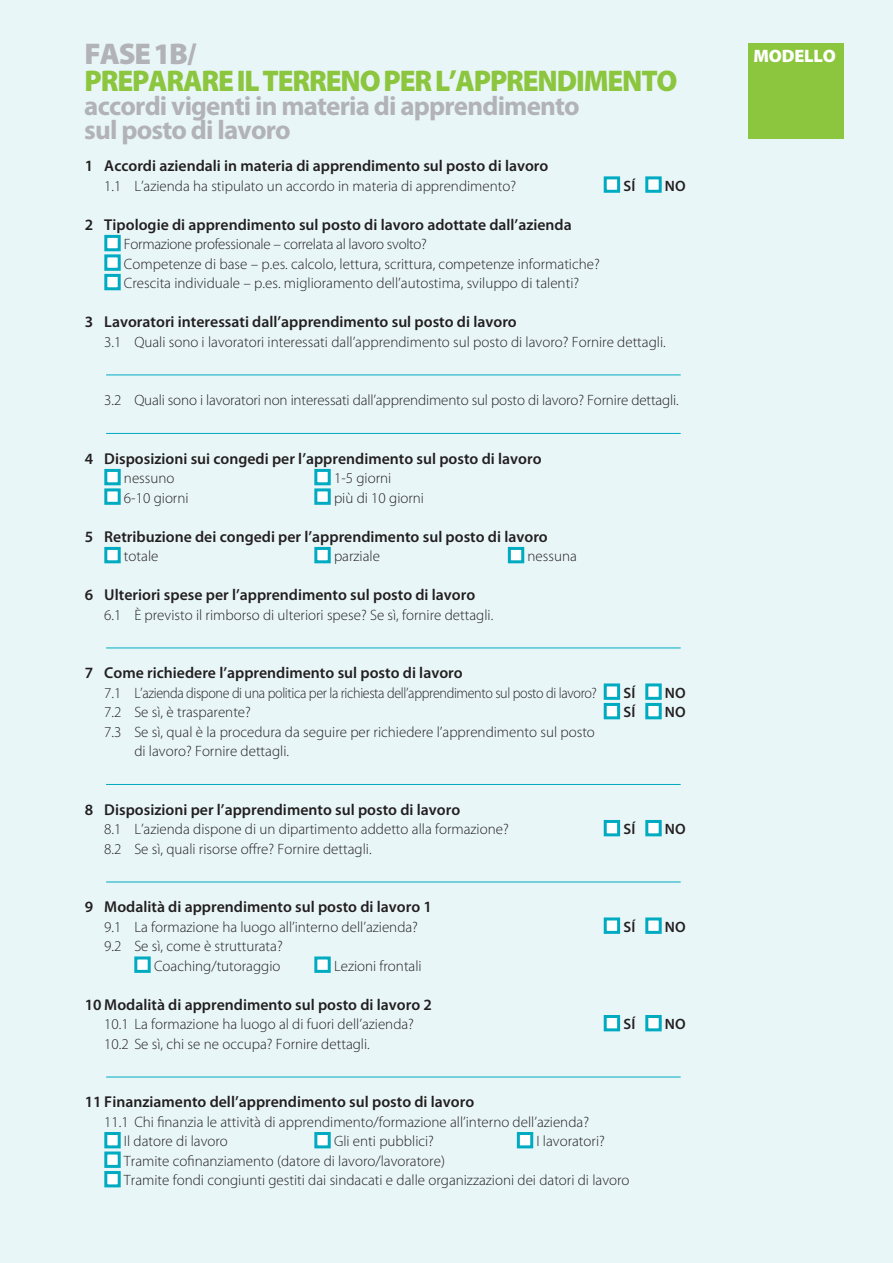
<style>
.page{position:relative;width:893px;height:1263px;background:#e9f6f8}
.page>*{position:absolute;margin:0;border:0;box-sizing:border-box;transform-origin:0 0}
.t1{font:900 30px "Myriad Pro";letter-spacing:-.04em;color:#8bc63e;scale:.96 1}
.t2{font:900 30px "Myriad Pro";letter-spacing:-.04em;color:#b2b3b7}
.t3{font:700 27px/24px "Myriad Pro";letter-spacing:-.03em;color:#b2b3b7}
.t4{font:900 18px "Myriad Pro";color:#fff}
.t5{font:600 15.75px "Myriad Pro";color:#231f20}
.t6{font:300 15px/19.5px "Myriad Pro";color:#231f20}
.t7{font:300 15px "Myriad Pro";letter-spacing:-.025em;color:#231f20}
.t8{font:600 15px "Myriad Pro";letter-spacing:.005em;color:#231f20}
</style>
<div class="page">
<hr style="left:106px;top:375px;width:575px;height:1px;background:#00abc1">
<hr style="left:106px;top:433px;width:575px;height:1px;background:#00abc1">
<hr style="left:106px;top:648px;width:575px;height:1px;background:#00abc1">
<hr style="left:106px;top:784px;width:575px;height:1px;background:#00abc1">
<hr style="left:106px;top:882px;width:575px;height:1px;background:#00abc1">
<hr style="left:106px;top:1077px;width:575px;height:1px;background:#00abc1">
<div style="left:104px;top:235px;width:17px;height:16px;background:#fff;border:3px solid #00abc1"></div>
<div style="left:104px;top:254px;width:17px;height:17px;background:#fff;border:3px solid #00abc1"></div>
<div style="left:104px;top:274px;width:17px;height:16px;background:#fff;border:3px solid #00abc1"></div>
<div style="left:104px;top:469px;width:17px;height:16px;background:#fff;border:3px solid #00abc1"></div>
<div style="left:314px;top:469px;width:17px;height:16px;background:#fff;border:3px solid #00abc1"></div>
<div style="left:104px;top:488px;width:17px;height:17px;background:#fff;border:3px solid #00abc1"></div>
<div style="left:314px;top:488px;width:17px;height:17px;background:#fff;border:3px solid #00abc1"></div>
<div style="left:104px;top:547px;width:17px;height:16px;background:#fff;border:3px solid #00abc1"></div>
<div style="left:314px;top:547px;width:17px;height:16px;background:#fff;border:3px solid #00abc1"></div>
<div style="left:508px;top:547px;width:16px;height:16px;background:#fff;border:3px solid #00abc1"></div>
<div style="left:134px;top:956px;width:17px;height:17px;background:#fff;border:3px solid #00abc1"></div>
<div style="left:314px;top:956px;width:17px;height:17px;background:#fff;border:3px solid #00abc1"></div>
<div style="left:104px;top:1132px;width:17px;height:16px;background:#fff;border:3px solid #00abc1"></div>
<div style="left:314px;top:1132px;width:17px;height:16px;background:#fff;border:3px solid #00abc1"></div>
<div style="left:517px;top:1132px;width:16px;height:16px;background:#fff;border:3px solid #00abc1"></div>
<div style="left:104px;top:1151px;width:17px;height:17px;background:#fff;border:3px solid #00abc1"></div>
<div style="left:104px;top:1171px;width:17px;height:16px;background:#fff;border:3px solid #00abc1"></div>
<div style="left:604px;top:176px;width:16px;height:17px;background:#fff;border:3px solid #00abc1"></div>
<div style="left:645px;top:176px;width:17px;height:17px;background:#fff;border:3px solid #00abc1"></div>
<div style="left:604px;top:1015px;width:16px;height:16px;background:#fff;border:3px solid #00abc1"></div>
<div style="left:645px;top:1015px;width:17px;height:16px;background:#fff;border:3px solid #00abc1"></div>
<div style="left:604px;top:917px;width:16px;height:17px;background:#fff;border:3px solid #00abc1"></div>
<div style="left:645px;top:917px;width:17px;height:17px;background:#fff;border:3px solid #00abc1"></div>
<div style="left:604px;top:683px;width:16px;height:17px;background:#fff;border:3px solid #00abc1"></div>
<div style="left:645px;top:683px;width:17px;height:17px;background:#fff;border:3px solid #00abc1"></div>
<div style="left:604px;top:703px;width:16px;height:16px;background:#fff;border:3px solid #00abc1"></div>
<div style="left:645px;top:703px;width:17px;height:16px;background:#fff;border:3px solid #00abc1"></div>
<div style="left:604px;top:820px;width:16px;height:16px;background:#fff;border:3px solid #00abc1"></div>
<div style="left:645px;top:820px;width:17px;height:16px;background:#fff;border:3px solid #00abc1"></div>
<div style="left:748px;top:43px;width:96px;height:96px;background:#8bc63e"></div>
<h1 class="t2" style="left:85px;top:34px;width:113px">FASE 1B/</h1>
<h1 class="t1" style="left:85px;top:61px;width:619px">PREPARARE IL TERRENO PER L’APPRENDIMENTO</h1>
<h2 class="t3" style="left:84px;top:93px;width:497px">accordi vigenti in materia di apprendimento sul posto di lavoro</h2>
<p class="t5" style="left:85px;top:156px;width:465px">1 Accordi aziendali in materia di apprendimento sul posto di lavoro</p>
<p class="t6" style="left:104px;top:176px;width:413px">1.1 L’azienda ha stipulato un accordo in materia di apprendimento?</p>
<p class="t5" style="left:85px;top:214px;width:488px">2 Tipologie di apprendimento sul posto di lavoro adottate dall’azienda</p>
<p class="t6" style="left:124px;top:234px;width:477px">Formazione professionale – correlata al lavoro svolto?<br>Competenze di base – p.es. calcolo, lettura, scrittura, competenze informatiche?<br>Crescita individuale – p.es. miglioramento dell’autostima, sviluppo di talenti?</p>
<p class="t5" style="left:85px;top:312px;width:433px">3 Lavoratori interessati dall’apprendimento sul posto di lavoro</p>
<p class="t6" style="left:104px;top:332px;width:563px">3.1 Quali sono i lavoratori interessati dall’apprendimento sul posto di lavoro? Fornire dettagli.</p>
<p class="t8" style="left:623px;top:176px;width:13px">Sí</p>
<p class="t8" style="left:665px;top:176px;width:22px">NO</p>
<p class="t6" style="left:104px;top:390px;width:576px">3.2 Quali sono i lavoratori non interessati dall’apprendimento sul posto di lavoro? Fornire dettagli.</p>
<p class="t5" style="left:85px;top:448px;width:458px">4 Disposizioni sui congedi per l’apprendimento sul posto di lavoro</p>
<p class="t6" style="left:124px;top:468px;width:52px">nessuno</p>
<p class="t6" style="left:334px;top:468px;width:59px">1-5 giorni</p>
<p class="t6" style="left:124px;top:488px;width:66px">6-10 giorni</p>
<p class="t6" style="left:334px;top:488px;width:92px">più di 10 giorni</p>
<p class="t5" style="left:85px;top:526px;width:464px">5 Retribuzione dei congedi per l’apprendimento sul posto di lavoro</p>
<p class="t6" style="left:124px;top:546px;width:36px">totale</p>
<p class="t6" style="left:334px;top:546px;width:47px">parziale</p>
<p class="t6" style="left:527px;top:546px;width:51px">nessuna</p>
<p class="t5" style="left:85px;top:585px;width:392px">6 Ulteriori spese per l’apprendimento sul posto di lavoro</p>
<p class="t6" style="left:104px;top:605px;width:390px">6.1 È previsto il rimborso di ulteriori spese? Se sì, fornire dettagli.</p>
<p class="t5" style="left:85px;top:663px;width:379px">7 Come richiedere l’apprendimento sul posto di lavoro</p>
<p class="t7" style="left:104px;top:683px;width:494px">7.1 L’azienda dispone di una politica per la richiesta dell’apprendimento sul posto di lavoro?</p>
<p class="t6" style="left:104px;top:702px;width:148px">7.2 Se sì, è trasparente?</p>
<p class="t6" style="left:104px;top:722px;width:492px">7.3 Se sì, qual è la procedura da seguire per richiedere l’apprendimento sul posto</p>
<p class="t6" style="left:134px;top:741px;width:156px">di lavoro? Fornire dettagli.</p>
<p class="t5" style="left:85px;top:799px;width:377px">8 Disposizioni per l’apprendimento sul posto di lavoro</p>
<p class="t6" style="left:104px;top:819px;width:406px">8.1 L’azienda dispone di un dipartimento addetto alla formazione?<br>8.2 Se sì, quali risorse offre? Fornire dettagli.</p>
<p class="t5" style="left:85px;top:897px;width:349px">9 Modalità di apprendimento sul posto di lavoro 1</p>
<p class="t6" style="left:104px;top:917px;width:315px">9.1 La formazione ha luogo all’interno dell’azienda?</p>
<p class="t6" style="left:104px;top:936px;width:180px">9.2 Se sì, come è strutturata?</p>
<p class="t6" style="left:154px;top:956px;width:128px">Coaching/tutoraggio</p>
<p class="t6" style="left:334px;top:956px;width:89px">Lezioni frontali</p>
<p class="t5" style="left:85px;top:994px;width:349px">10 Modalità di apprendimento sul posto di lavoro 2</p>
<p class="t6" style="left:104px;top:1014px;width:311px">10.1 La formazione ha luogo al di fuori dell’azienda?<br>10.2 Se sì, chi se ne occupa? Fornire dettagli.</p>
<p class="t8" style="left:623px;top:683px;width:13px">Sí</p>
<p class="t8" style="left:665px;top:683px;width:22px">NO</p>
<p class="t8" style="left:623px;top:702px;width:13px">Sí</p>
<p class="t8" style="left:665px;top:702px;width:22px">NO</p>
<p class="t8" style="left:623px;top:819px;width:13px">Sí</p>
<p class="t8" style="left:665px;top:819px;width:22px">NO</p>
<p class="t8" style="left:623px;top:917px;width:13px">Sí</p>
<p class="t8" style="left:665px;top:917px;width:22px">NO</p>
<p class="t8" style="left:623px;top:1014px;width:13px">Sí</p>
<p class="t8" style="left:665px;top:1014px;width:22px">NO</p>
<p class="t5" style="left:85px;top:1092px;width:391px">11 Finanziamento dell’apprendimento sul posto di lavoro</p>
<p class="t6" style="left:124px;top:1112px;width:467px;text-indent:-20px">11.1 Chi finanzia le attività di apprendimento/formazione all’interno dell’azienda?<br>Il datore di lavoro</p>
<p class="t6" style="left:334px;top:1131px;width:101px">Gli enti pubblici?</p>
<p class="t6" style="left:536px;top:1131px;width:70px">I lavoratori?</p>
<p class="t6" style="left:124px;top:1151px;width:507px">Tramite cofinanziamento (datore di lavoro/lavoratore)<br>Tramite fondi congiunti gestiti dai sindacati e dalle organizzazioni dei datori di lavoro</p>
<p class="t4" style="left:753px;top:44px;width:15px">MOD</p>
<p class="t4" style="left:794px;top:44px;width:21px">ELLO</p>
</div>
